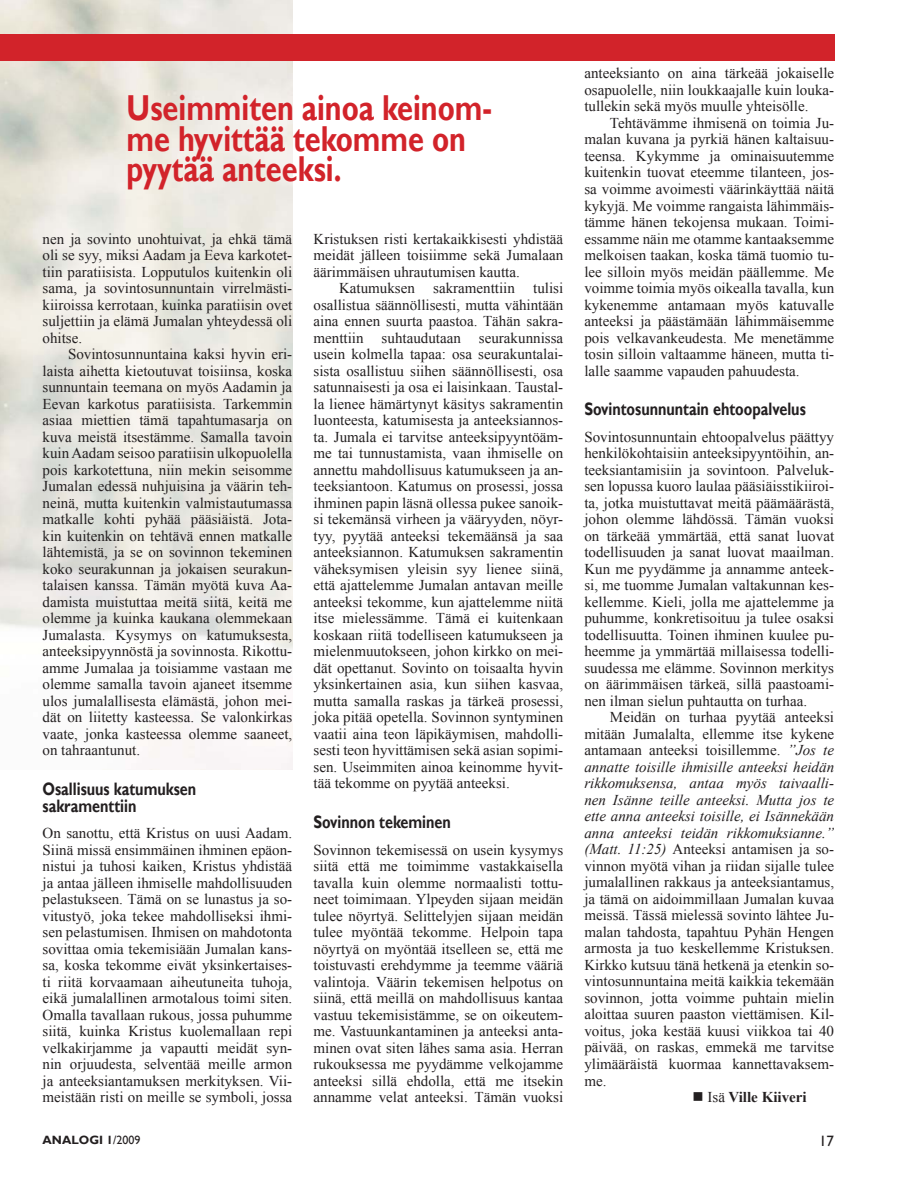
<style>
.page{position:relative;width:915px;height:1191px;background:#fff}
.page>*{position:absolute;margin:0;border:0;box-sizing:border-box;transform-origin:0 0}
.t1{font:700 36px/30px "Gill Sans";color:#d2232a;scale:.8 1}
.t2{font:700 18px/16.5px "Gill Sans";color:#231f20;scale:.8 1}
.t3{font:15px/16.5px "Times New Roman";color:#231f20;text-align:justify}
.t4{font:700 15px "Times New Roman";color:#231f20}
.t5{font:15px "Gill Sans";color:#231f20}
.t6{font:700 12px "Gill Sans";color:#231f20}
.s1{font-style:italic}
.s2{font-weight:400}
</style>
<div class="page">
<div style="left:0;top:34px;width:833px;height:27px;background:#d2232a"></div>
<h1 class="t1" style="left:126px;top:93px;width:458px">Useimmiten ainoa keinom&shy;me hyvittää tekomme on pyytää anteeksi.</h1>
<p class="t3" style="left:43px;top:230px;width:251px">nen ja sovinto unohtuivat, ja ehkä tämä oli se syy, miksi Aadam ja Eeva karkotet&shy;tiin paratiisista. Lopputulos kuitenkin oli sama, ja sovintosunnuntain virrelmästi&shy;kiiroissa kerrotaan, kuinka paratiisin ovet suljettiin ja elämä Jumalan yhteydessä oli ohitse.</p>
<p class="t3" style="left:43px;top:346px;width:251px;text-indent:26px">Sovintosunnuntaina kaksi hyvin eri&shy;laista aihetta kietoutuvat toisiinsa, koska sunnuntain teemana on myös Aadamin ja Eevan karkotus paratiisista. Tarkemmin asiaa miettien tämä tapahtumasarja on kuva meistä itsestämme. Samalla tavoin kuin Aadam seisoo paratiisin ulkopuolella pois karkotettuna, niin mekin seisomme Jumalan edessä nuhjuisina ja väärin teh&shy;neinä, mutta kuitenkin valmistautumassa matkalle kohti pyhää pääsiäistä. Jota&shy;kin kuitenkin on tehtävä ennen matkalle lähtemistä, ja se on sovinnon tekeminen koko seurakunnan ja jokaisen seurakun&shy;talaisen kanssa. Tämän myötä kuva Aa&shy;damista muistuttaa meitä siitä, keitä me olemme ja kuinka kaukana olemmekaan Jumalasta. Kysymys on katumuksesta, anteeksipyynnöstä ja sovinnosta. Rikottu&shy;amme Jumalaa ja toisiamme vastaan me olemme samalla tavoin ajaneet itsemme ulos jumalallisesta elämästä, johon mei&shy;dät on liitetty kasteessa. Se valonkirkas vaate, jonka kasteessa olemme saaneet, on tahraantunut.</p>
<p class="t2" style="left:43px;top:780px;width:193px">Osallisuus katumuksen sakramenttiin</p>
<p class="t3" style="left:43px;top:824px;width:251px">On sanottu, että Kristus on uusi Aadam.<br>Siinä missä ensimmäinen ihminen epäon&shy;nistui ja tuhosi kaiken, Kristus yhdistää ja antaa jälleen ihmiselle mahdollisuuden pelastukseen. Tämä on se lunastus ja so&shy;vitustyö, joka tekee mahdolliseksi ihmi&shy;sen pelastumisen. Ihmisen on mahdotonta sovittaa omia tekemisiään Jumalan kans&shy;sa, koska tekomme eivät yksinkertaises&shy;ti riitä korvaamaan aiheutuneita tuhoja, eikä jumalallinen armotalous toimi siten.<br>Omalla tavallaan rukous, jossa puhumme siitä, kuinka Kristus kuolemallaan repi velkakirjamme ja vapautti meidät syn&shy;nin orjuudesta, selventää meille armon ja anteeksiantamuksen merkityksen. Vii&shy;meistään risti on meille se symboli, jossa</p>
<p class="t3" style="left:313px;top:230px;width:251px">Kristuksen risti kertakaikkisesti yhdistää meidät jälleen toisiimme sekä Jumalaan äärimmäisen uhrautumisen kautta.</p>
<p class="t3" style="left:313px;top:280px;width:251px;text-indent:26px">Katumuksen sakramenttiin tulisi osallistua säännöllisesti, mutta vähintään aina ennen suurta paastoa. Tähän sakra&shy;menttiin suhtaudutaan seurakunnissa usein kolmella tapaa: osa seurakuntalai&shy;sista osallistuu siihen säännöllisesti, osa satunnaisesti ja osa ei laisinkaan. Taustal&shy;la lienee hämärtynyt käsitys sakramentin luonteesta, katumisesta ja anteeksiannos&shy;ta. Jumala ei tarvitse anteeksipyyntöäm&shy;me tai tunnustamista, vaan ihmiselle on annettu mahdollisuus katumukseen ja an&shy;teeksiantoon. Katumus on prosessi, jossa ihminen papin läsnä ollessa pukee sanoik&shy;si tekemänsä virheen ja vääryyden, nöyr&shy;tyy, pyytää anteeksi tekemäänsä ja saa anteeksiannon. Katumuksen sakramentin väheksymisen yleisin syy lienee siinä, että ajattelemme Jumalan antavan meille anteeksi tekomme, kun ajattelemme niitä itse mielessämme. Tämä ei kuitenkaan koskaan riitä todelliseen katumukseen ja mielenmuutokseen, johon kirkko on mei&shy;dät opettanut. Sovinto on toisaalta hyvin yksinkertainen asia, kun siihen kasvaa, mutta samalla raskas ja tärkeä prosessi, joka pitää opetella. Sovinnon syntyminen vaatii aina teon läpikäymisen, mahdolli&shy;sesti teon hyvittämisen sekä asian sopimi&shy;sen. Useimmiten ainoa keinomme hyvit&shy;tää tekomme on pyytää anteeksi.</p>
<p class="t2" style="left:313px;top:813px;width:173px">Sovinnon tekeminen</p>
<p class="t3" style="left:313px;top:841px;width:251px">Sovinnon tekemisessä on usein kysymys siitä että me toimimme vastakkaisella tavalla kuin olemme normaalisti tottu&shy;neet toimimaan. Ylpeyden sijaan meidän tulee nöyrtyä. Selittelyjen sijaan meidän tulee myöntää tekomme. Helpoin tapa nöyrtyä on myöntää itselleen se, että me toistuvasti erehdymme ja teemme vääriä valintoja. Väärin tekemisen helpotus on siinä, että meillä on mahdollisuus kantaa vastuu tekemisistämme, se on oikeutem&shy;me. Vastuunkantaminen ja anteeksi anta&shy;minen ovat siten lähes sama asia. Herran rukouksessa me pyydämme velkojamme anteeksi sillä ehdolla, että me itsekin annamme velat anteeksi. Tämän vuoksi</p>
<p class="t3" style="left:584px;top:65px;width:251px">anteeksianto on aina tärkeää jokaiselle osapuolelle, niin loukkaajalle kuin louka&shy;tullekin sekä myös muulle yhteisölle.</p>
<p class="t3" style="left:584px;top:115px;width:251px;text-indent:26px">Tehtävämme ihmisenä on toimia Ju&shy;malan kuvana ja pyrkiä hänen kaltaisuu&shy;teensa. Kykymme ja ominaisuutemme kuitenkin tuovat eteemme tilanteen, jos&shy;sa voimme avoimesti väärinkäyttää näitä kykyjä. Me voimme rangaista lähimmäis&shy;tämme hänen tekojensa mukaan. Toimi&shy;essamme näin me otamme kantaaksemme melkoisen taakan, koska tämä tuomio tu&shy;lee silloin myös meidän päällemme. Me voimme toimia myös oikealla tavalla, kun kykenemme antamaan myös katuvalle anteeksi ja päästämään lähimmäisemme pois velkavankeudesta. Me menetämme tosin silloin valtaamme häneen, mutta ti&shy;lalle saamme vapauden pahuudesta.</p>
<p class="t2" style="left:584px;top:401px;width:278px">Sovintosunnuntain ehtoopalvelus</p>
<p class="t3" style="left:584px;top:428px;width:251px">Sovintosunnuntain ehtoopalvelus päättyy henkilökohtaisiin anteeksipyyntöihin, an&shy;teeksiantamisiin ja sovintoon. Palveluk&shy;sen lopussa kuoro laulaa pääsiäisstikiiroi&shy;ta, jotka muistuttavat meitä päämäärästä, johon olemme lähdössä. Tämän vuoksi on tärkeää ymmärtää, että sanat luovat todellisuuden ja sanat luovat maailman.<br>Kun me pyydämme ja annamme anteek&shy;si, me tuomme Jumalan valtakunnan kes&shy;kellemme. Kieli, jolla me ajattelemme ja puhumme, konkretisoituu ja tulee osaksi todellisuutta. Toinen ihminen kuulee pu&shy;heemme ja ymmärtää millaisessa todelli&shy;suudessa me elämme. Sovinnon merkitys on äärimmäisen tärkeä, sillä paastoami&shy;nen ilman sielun puhtautta on turhaa.</p>
<p class="t3" style="left:584px;top:709px;width:251px;text-indent:26px">Meidän on turhaa pyytää anteeksi mitään Jumalalta, ellemme itse kykene antamaan anteeksi toisillemme. <span class="s1">”Jos te annatte toisille ihmisille anteeksi heidän rikkomuksensa, antaa myös taivaalli&shy;nen Isänne teille anteeksi. Mutta jos te ette anna anteeksi toisille, ei Isännekään anna anteeksi teidän rikkomuksianne.” (Matt. 11:25)</span> Anteeksi antamisen ja so&shy;vinnon myötä vihan ja riidan sijalle tulee jumalallinen rakkaus ja anteeksiantamus, ja tämä on aidoimmillaan Jumalan kuvaa meissä. Tässä mielessä sovinto lähtee Ju&shy;malan tahdosta, tapahtuu Pyhän Hengen armosta ja tuo keskellemme Kristuksen.<br>Kirkko kutsuu tänä hetkenä ja etenkin so&shy;vintosunnuntaina meitä kaikkia tekemään sovinnon, jotta voimme puhtain mielin aloittaa suuren paaston viettämisen. Kil&shy;voitus, joka kestää kuusi viikkoa tai 40 päivää, on raskas, emmekä me tarvitse ylimääräistä kuormaa kannettavaksem&shy;me.</p>
<p class="t4" style="left:692px;top:1088px;width:116px">■ <span class="s2">Isä</span> Ville Kiiveri</p>
<p class="t6" style="left:43px;top:1132px;width:99px">ANALOGI 1<span class="s2">/2009</span></p>
<p class="t5" style="left:818px;top:1132px;width:16px">17</p>
</div>
